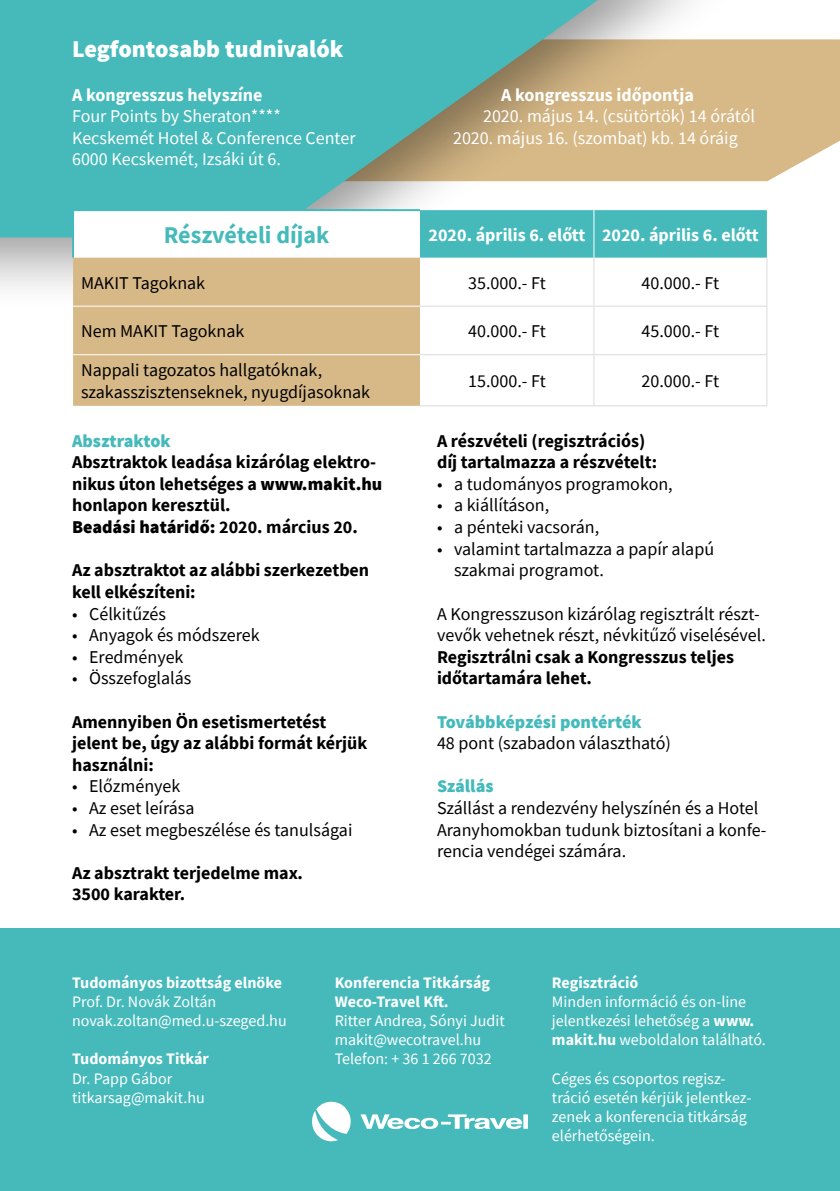
<style>
.page{position:relative;width:840px;height:1191px;background:#fff}
.page>*{position:absolute;margin:0;border:0;box-sizing:border-box;transform-origin:0 0}
.t1{font:900 24px "Source Sans Pro";color:#fff}
.t2{font:700 24px "Source Sans Pro";color:#46babb}
.t3{font:18px/21.6px "Source Sans Pro";color:#000}
.t4{font:700 18px/21.6px "Source Sans Pro";color:#000}
.t5{font:18px/21.6px "Source Sans Pro";color:#fff}
.t6{font:700 18px "Source Sans Pro";color:#fff}
.t7{font:900 18px "Source Sans Pro";color:#46babb}
.t8{font:16px/19.2px "Source Sans Pro";color:#fff}
.t9{font:700 16px/19.2px "Source Sans Pro";color:#fff}
.s1{font-weight:900}
.s2{font-weight:700}
</style>
<div class="page">
<svg style="left:746px;top:39px;width:93px;height:142px;background:#dbc093"></svg>
<div style="left:0;top:0;width:746px;height:312px;background:#000;opacity:.4"></div>
<svg style="left:0;top:0;width:597px;height:237px;background:#65b8b2"></svg>
<div style="left:73px;top:210px;width:347px;height:48px;background:#fff"></div>
<div style="left:420px;top:210px;width:346px;height:48px;background:#46babb"></div>
<div style="left:73px;top:258px;width:347px;height:148px;background:#d7b987"></div>
<hr style="left:593px;top:210px;width:1px;height:48px;background:#fff">
<hr style="left:73px;top:306px;width:347px;height:1px;background:#fff">
<hr style="left:73px;top:354px;width:347px;height:1px;background:#fff">
<hr style="left:420px;top:306px;width:173px;height:1px;background:#dadada">
<hr style="left:593px;top:306px;width:174px;height:1px;background:#dadada">
<hr style="left:420px;top:354px;width:173px;height:1px;background:#dadada">
<hr style="left:593px;top:354px;width:174px;height:1px;background:#dadada">
<hr style="left:420px;top:405px;width:173px;height:1px;background:#dadada">
<hr style="left:593px;top:405px;width:174px;height:1px;background:#dadada">
<hr style="left:593px;top:258px;width:1px;height:48px;background:#dadada">
<hr style="left:766px;top:258px;width:1px;height:48px;background:#dadada">
<hr style="left:593px;top:307px;width:1px;height:47px;background:#dadada">
<hr style="left:766px;top:307px;width:1px;height:47px;background:#dadada">
<hr style="left:593px;top:355px;width:1px;height:50px;background:#dadada">
<hr style="left:766px;top:355px;width:1px;height:50px;background:#dadada">
<hr style="left:72px;top:209px;width:348px;height:2px;background:#46babb">
<hr style="left:72px;top:211px;width:2px;height:47px;background:#46babb">
<div style="left:0;top:928px;width:839px;height:263px;background:#46babb"></div>
<svg style="left:312px;top:1101px;width:38px;height:40px"></svg>
<svg style="left:360px;top:1114px;width:167px;height:15px"></svg>
<h1 class="t1" style="left:72px;top:34px;width:273px">Legfontosabb tudnivalók</h1>
<p class="t6" style="left:72px;top:82px;width:192px">A kongresszus helyszíne</p>
<p class="t5" style="left:72px;top:105px;width:285px">Four Points by Sheraton****<br>Kecskemét Hotel &amp; Conference Center<br>6000 Kecskemét, Izsáki út 6.</p>
<p class="t6" style="left:501px;top:83px;width:194px">A kongresszus időpontja</p>
<p class="t5" style="left:453px;top:105px;width:303px;text-indent:30px">2020. május 14. (csütörtök) 14 órától<br>2020. május 16. (szombat) kb. 14 óráig</p>
<h1 class="t2" style="left:164px;top:219px;width:167px">Részvételi díjak</h1>
<p class="t6" style="left:428px;top:222px;width:331px">2020. április 6. előtt 2020. április 6. előtt</p>
<p class="t3" style="left:81px;top:272px;width:126px">MAKIT Tagoknak</p>
<p class="t3" style="left:468px;top:272px;width:79px">35.000.- Ft</p>
<p class="t3" style="left:641px;top:272px;width:79px">40.000.- Ft</p>
<p class="t3" style="left:81px;top:320px;width:165px">Nem MAKIT Tagoknak</p>
<p class="t3" style="left:468px;top:320px;width:79px">40.000.- Ft</p>
<p class="t3" style="left:641px;top:320px;width:79px">45.000.- Ft</p>
<p class="t3" style="left:81px;top:359px;width:290px">Nappali tagozatos hallgatóknak, szakasszisztenseknek, nyugdíjasoknak</p>
<p class="t3" style="left:468px;top:370px;width:79px">15.000.- Ft</p>
<p class="t3" style="left:641px;top:370px;width:79px">20.000.- Ft</p>
<p class="t7" style="left:72px;top:429px;width:100px">Absztraktok</p>
<p class="t4" style="left:72px;top:451px;width:311px">Absztraktok leadása kizárólag elektro&shy;nikus úton lehetséges a <span class="s1">www.makit.hu </span>honlapon keresztül.<br><span class="s1">Beadási határidő:</span> 2020. március 20.</p>
<p class="t4" style="left:72px;top:559px;width:298px">Az absztraktot az alábbi szerkezetben kell elkészíteni:</p>
<p class="t3" style="left:72px;top:602px;width:95px">• Célkitűzés</p>
<p class="t3" style="left:72px;top:624px;width:189px">• Anyagok és módszerek</p>
<p class="t3" style="left:72px;top:646px;width:113px">• Eredmények</p>
<p class="t3" style="left:72px;top:667px;width:121px">• Összefoglalás</p>
<p class="t4" style="left:72px;top:710px;width:296px">Amennyiben Ön esetismertetést jelent be, úgy az alábbi formát kérjük használni:</p>
<p class="t3" style="left:72px;top:775px;width:110px">• Előzmények</p>
<p class="t3" style="left:72px;top:797px;width:124px">• Az eset leírása</p>
<p class="t3" style="left:72px;top:818px;width:282px">• Az eset megbeszélése és tanulságai</p>
<p class="t4" style="left:72px;top:861px;width:232px">Az absztrakt terjedelme max.<br>3500 karakter.</p>
<p class="t4" style="left:437px;top:429px;width:221px">A részvételi (regisztrációs) díj tartalmazza a részvételt:</p>
<p class="t3" style="left:437px;top:473px;width:237px">• a tudományos programokon,</p>
<p class="t3" style="left:437px;top:494px;width:114px">• a kiállításon,</p>
<p class="t3" style="left:437px;top:516px;width:163px">• a pénteki vacsorán,</p>
<p class="t3" style="left:454px;top:538px;width:261px;text-indent:-17px">• valamint tartalmazza a papír alapú szakmai programot.</p>
<p class="t3" style="left:437px;top:602px;width:330px">A Kongresszuson kizárólag regisztrált részt&shy;vevők vehetnek részt, névkitűző viselésével.</p>
<p class="t4" style="left:437px;top:645px;width:298px">Regisztrálni csak a Kongresszus teljes időtartamára lehet.</p>
<p class="t7" style="left:437px;top:710px;width:206px">Továbbképzési pontérték</p>
<p class="t3" style="left:437px;top:732px;width:235px">48 pont (szabadon választható)</p>
<p class="t7" style="left:437px;top:774px;width:58px">Szállás</p>
<p class="t3" style="left:437px;top:797px;width:331px">Szállást a rendezvény helyszínén és a Hotel<br>Aranyhomokban tudunk biztosítani a konfe&shy;rencia vendégei számára.</p>
<p class="t9" style="left:72px;top:972px;width:211px">Tudományos bizottság elnöke</p>
<p class="t8" style="left:72px;top:991px;width:216px">Prof. Dr. Novák Zoltán novak.zoltan@med.u-szeged.hu</p>
<p class="t9" style="left:72px;top:1049px;width:138px">Tudományos Titkár</p>
<p class="t8" style="left:72px;top:1068px;width:134px">Dr. Papp Gábor titkarsag@makit.hu</p>
<p class="t9" style="left:334px;top:972px;width:157px">Konferencia Titkárság<br>Weco-Travel Kft.</p>
<p class="t8" style="left:334px;top:1011px;width:171px">Ritter Andrea, Sónyi Judit makit@wecotravel.hu<br>Telefon: + 36 1 266 7032</p>
<p class="t9" style="left:551px;top:972px;width:88px">Regisztráció</p>
<p class="t8" style="left:551px;top:991px;width:215px">Minden információ és on-line jelentkezési lehetőség a <span class="s2">www. makit.hu</span> weboldalon található.</p>
<p class="t8" style="left:551px;top:1068px;width:201px">Céges és csoportos regisz&shy;tráció esetén kérjük jelentkez&shy;zenek a konferencia titkárság elérhetőségein.</p>
</div>
